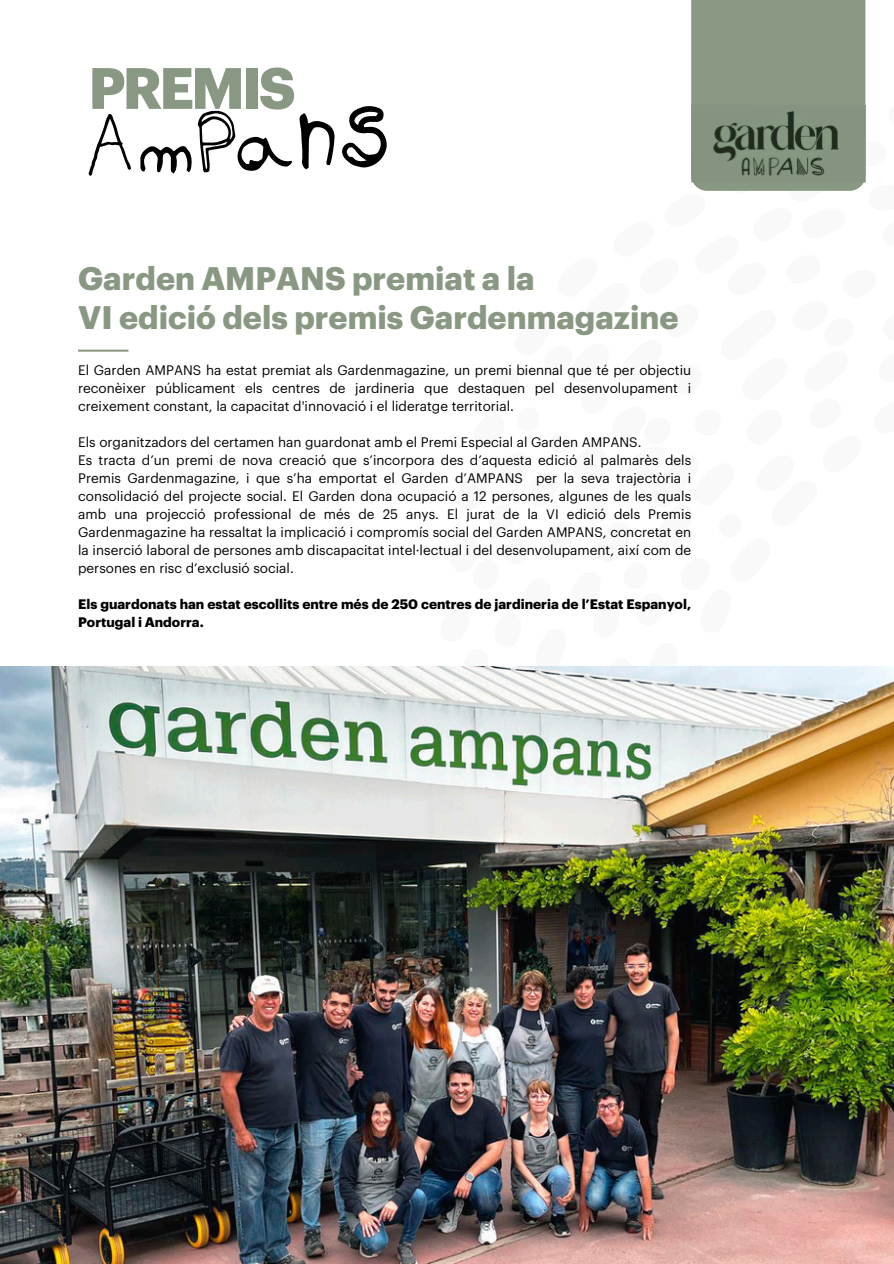
<style>
.page{position:relative;width:894px;height:1264px;background:#fff}
.page>*{position:absolute;margin:0;border:0;box-sizing:border-box;transform-origin:0 0}
.t1{font:700 57px "Graphik";letter-spacing:-.055em;color:#899882}
.t2{font:700 31.95px/38.2px "Graphik";color:#899882}
.t3{font:13.5px/18px "Graphik";color:#000;text-align:justify}
.t4{font:700 13.5px/18px "Graphik";color:#000}
</style>
<div class="page">
<svg style="left:88px;top:114px;width:43px;height:62px"></svg>
<svg style="left:140px;top:110px;width:152px;height:64px"></svg>
<svg style="left:299px;top:106px;width:88px;height:63px"></svg>
<img style="left:0;top:666px;width:893px;height:597px">
<svg style="left:78px;top:349px;width:50px;height:3px"></svg>
<div style="left:691px;top:0;width:174px;height:191px;background:#899882"></div>
<img style="left:691px;top:105px;width:174px;height:78px">
<p class="t1" style="left:88px;top:62px;width:209px">PREMIS</p>
<h1 class="t2" style="left:78px;top:261px;width:602px">Garden AMPANS premiat a la<br>VI edició dels premis Gardenmagazine</h1>
<p class="t3" style="left:78px;top:362px;width:614px">El Garden AMPANS ha estat premiat als Gardenmagazine, un premi biennal que té per objectiu reconèixer públicament els centres de jardineria que destaquen pel desenvolupament i creixement constant, la capacitat d'innovació i el lideratge territorial.</p>
<p class="t3" style="left:78px;top:434px;width:564px">Els organitzadors del certamen han guardonat amb el Premi Especial al Garden AMPANS.</p>
<p class="t3" style="left:78px;top:452px;width:614px">Es tracta d’un premi de nova creació que s’incorpora des d’aquesta edició al palmarès dels Premis Gardenmagazine, i que s’ha emportat el Garden d’AMPANS per la seva trajectòria i consolidació del projecte social. El Garden dona ocupació a 12 persones, algunes de les quals amb una projecció professional de més de 25 anys. El jurat de la VI edició dels Premis Gardenmagazine ha ressaltat la implicació i compromís social del Garden AMPANS, concretat en la inserció laboral de persones amb discapacitat intel·lectual i del desenvolupament, així com de persones en risc d’exclusió social.</p>
<p class="t4" style="left:78px;top:596px;width:614px">Els guardonats han estat escollits entre més de 250 centres de jardineria de l’Estat Espanyol,<br>Portugal i Andorra.</p>
</div>
